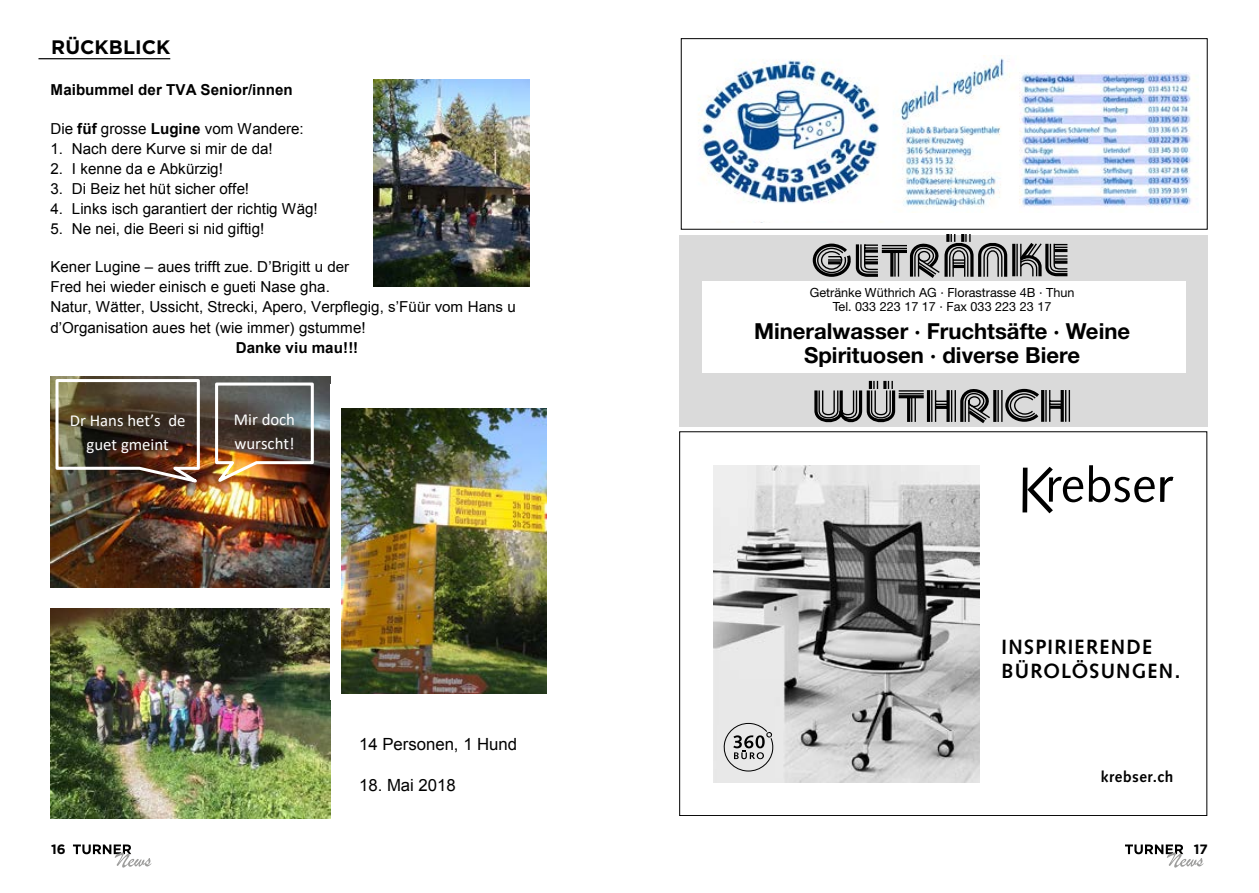
<style>
.page{position:relative;width:1259px;height:893px;background:#fff}
.page>*{position:absolute;margin:0;border:0;box-sizing:border-box;transform-origin:0 0}
.t1{font:700 22.05px/23.7px "Helvetica Neue";color:#000;text-align:center}
.t2{font:700 20.7px/23.2px "Syntax";letter-spacing:.065em;color:#000;scale:.96 1}
.t3{font:700 19.5px "Gotham";color:#000}
.t4{font:16.8px/23.5px "Calibri";color:#fff;text-align:center}
.t5{font:16.8px "Arial";color:#000}
.t6{font:700 15.3px "Syntax";letter-spacing:.04em;color:#000}
.t7{font:15.15px "Arial";color:#000}
.t8{font:700 15.15px "Arial";color:#000}
.t9{font:700 13.5px "Gotham";color:#000}
.t10{font:12.6px/14.2px "Helvetica Neue";color:#000;text-align:center}
.s1{font-weight:700}
</style>
<div class="page">
<svg style="left:73px;top:844px;width:78px;height:24px"></svg>
<svg style="left:1125px;top:844px;width:78px;height:24px"></svg>
<hr style="left:38px;top:58px;width:132px;height:1px;background:#000">
<img style="left:50px;top:377px;width:281px;height:210px">
<img style="left:50px;top:608px;width:281px;height:211px">
<img style="left:374px;top:80px;width:155px;height:207px">
<img style="left:54px;top:377px;width:261px;height:111px">
<div style="left:330px;top:384px;width:227px;height:316px;background:#fff"></div>
<img style="left:342px;top:408px;width:204px;height:286px">
<div style="left:681px;top:38px;width:526px;height:192px;border:1px solid #000"></div>
<img style="left:698px;top:59px;width:181px;height:164px">
<img style="left:900px;top:58px;width:298px;height:149px">
<div style="left:679px;top:235px;width:528px;height:191px;background:#dadada"></div>
<hr style="left:927px;top:390px;width:3px;height:32px;background:#000">
<hr style="left:931px;top:390px;width:1px;height:32px;background:#000">
<hr style="left:935px;top:390px;width:1px;height:32px;background:#000">
<svg style="left:936px;top:401px;width:10px;height:8px"></svg>
<hr style="left:946px;top:390px;width:3px;height:32px;background:#000">
<hr style="left:951px;top:390px;width:1px;height:32px;background:#000">
<hr style="left:954px;top:390px;width:2px;height:32px;background:#000">
<svg style="left:960px;top:388px;width:79px;height:36px"></svg>
<hr style="left:1041px;top:390px;width:3px;height:32px;background:#000">
<hr style="left:1045px;top:390px;width:1px;height:32px;background:#000">
<hr style="left:1049px;top:390px;width:1px;height:32px;background:#000">
<svg style="left:1049px;top:400px;width:11px;height:9px"></svg>
<hr style="left:1060px;top:390px;width:3px;height:32px;background:#000">
<hr style="left:1065px;top:390px;width:1px;height:32px;background:#000">
<hr style="left:1068px;top:390px;width:2px;height:32px;background:#000">
<svg style="left:814px;top:381px;width:109px;height:42px"></svg>
<svg style="left:812px;top:235px;width:196px;height:43px"></svg>
<hr style="left:1012px;top:244px;width:3px;height:32px;background:#000">
<svg style="left:1016px;top:243px;width:52px;height:34px"></svg>
<div style="left:702px;top:281px;width:483px;height:91px;background:#fff"></div>
<svg style="left:1022px;top:465px;width:151px;height:48px"></svg>
<img style="left:713px;top:465px;width:266px;height:317px">
<svg style="left:723px;top:723px;width:50px;height:48px"></svg>
<p class="t3" style="left:51px;top:35px;width:121px">RÜCKBLICK</p>
<p class="t8" style="left:50px;top:80px;width:244px">Maibummel der TVA Senior/innen</p>
<p class="t7" style="left:50px;top:118px;width:255px">Die <span class="s1">füf</span> grosse <span class="s1">Lugine</span> vom Wandere:</p>
<p class="t7" style="left:50px;top:138px;width:224px">1. Nach dere Kurve si mir de da!</p>
<p class="t7" style="left:50px;top:158px;width:174px">2. I kenne da e Abkürzig!</p>
<p class="t7" style="left:50px;top:178px;width:200px">3. Di Beiz het hüt sicher offe!</p>
<p class="t7" style="left:50px;top:199px;width:269px">4. Links isch garantiert der richtig Wäg!</p>
<p class="t7" style="left:50px;top:219px;width:215px">5. Ne nei, die Beeri si nid giftig!</p>
<p class="t7" style="left:50px;top:257px;width:300px">Kener Lugine – aues trifft zue. D’Brigitt u der</p>
<p class="t7" style="left:50px;top:277px;width:281px">Fred hei wieder einisch e gueti Nase gha.</p>
<p class="t7" style="left:50px;top:297px;width:467px">Natur, Wätter, Ussicht, Strecki, Apero, Verpflegig, s’Füür vom Hans u</p>
<p class="t7" style="left:50px;top:317px;width:317px">d’Organisation aues het (wie immer) gstumme!</p>
<p class="t8" style="left:236px;top:337px;width:124px">Danke viu mau!!!</p>
<p class="t4" style="left:70px;top:408px;width:117px">Dr Hans het’s de guet gmeint</p>
<p class="t4" style="left:234px;top:407px;width:63px;text-align:left">Mir doch wurscht!</p>
<p class="t5" style="left:359px;top:733px;width:160px">14 Personen, 1 Hund</p>
<p class="t5" style="left:359px;top:774px;width:98px">18. Mai 2018</p>
<p class="t10" style="left:810px;top:285px;width:266px">Getränke Wüthrich AG · Florastrasse 4B · Thun<br>Tel. 033 223 17 17 · Fax 033 223 23 17</p>
<p class="t1" style="left:754px;top:319px;width:378px">Mineralwasser · Fruchtsäfte · Weine<br>Spirituosen · diverse Biere</p>
<p class="t2" style="left:1001px;top:636px;width:188px">INSPIRIERENDE<br>BÜROLÖSUNGEN.</p>
<p class="t6" style="left:1100px;top:768px;width:74px">krebser.ch</p>
<p class="t9" style="left:51px;top:841px;width:16px">16</p>
<p class="t9" style="left:1193px;top:841px;width:16px">17</p>
</div>
